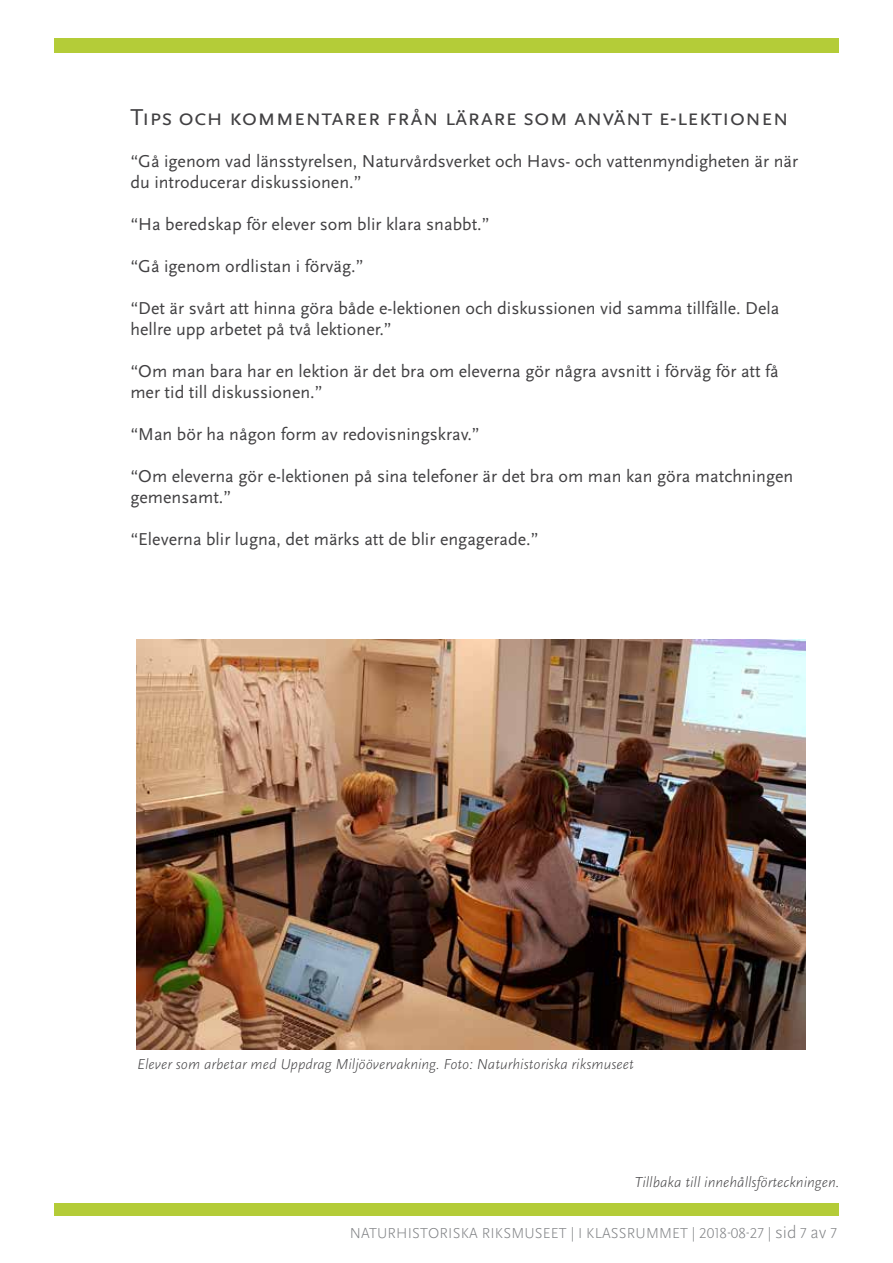
<style>
.page{position:relative;width:893px;height:1263px;background:#fff}
.page>*{position:absolute;margin:0;border:0;box-sizing:border-box;transform-origin:0 0}
.t1{font:24px "Scala Sans Pro";color:#414042}
.t2{font:18px/21px "Scala Sans Pro";color:#414042}
.t3{font:italic 300 15px "Scala Sans Pro";color:#414042}
.t4{font:300 15px "Scala Sans Pro";letter-spacing:.01em;color:#808285}
.s1{font-size:18px}
</style>
<div class="page">
<div style="left:54px;top:1203px;width:785px;height:13px;background:#b4cc38"></div>
<div style="left:54px;top:38px;width:785px;height:15px;background:#b4cc38"></div>
<img style="left:136px;top:639px;width:670px;height:411px">
<h1 class="t1" style="left:130px;top:103px;width:660px">Tips och kommentarer från lärare som använt e-lektionen</h1>
<p class="t2" style="left:130px;top:151px;width:669px">“Gå igenom vad länsstyrelsen, Naturvårdsverket och Havs- och vattenmyndigheten är när du introducerar diskussionen.”</p>
<p class="t2" style="left:130px;top:214px;width:361px">“Ha beredskap för elever som blir klara snabbt.”</p>
<p class="t2" style="left:130px;top:256px;width:235px">“Gå igenom ordlistan i förväg.”</p>
<p class="t2" style="left:130px;top:298px;width:650px">“Det är svårt att hinna göra både e-lektionen och diskussionen vid samma tillfälle. Dela hellre upp arbetet på två lektioner.”</p>
<p class="t2" style="left:130px;top:361px;width:650px">“Om man bara har en lektion är det bra om eleverna gör några avsnitt i förväg för att få mer tid till diskussionen.”</p>
<p class="t2" style="left:130px;top:424px;width:351px">“Man bör ha någon form av redovisningskrav.”</p>
<p class="t2" style="left:130px;top:466px;width:664px">“Om eleverna gör e-lektionen på sina telefoner är det bra om man kan göra matchningen gemensamt.”</p>
<p class="t2" style="left:130px;top:529px;width:410px">“Eleverna blir lugna, det märks att de blir engagerade.”</p>
<p class="t3" style="left:137px;top:1055px;width:498px">Elever som arbetar med Uppdrag Miljöövervakning. Foto: Naturhistoriska riksmuseet</p>
<p class="t3" style="left:634px;top:1173px;width:206px">Tillbaka till innehållsförteckningen.</p>
<p class="t4" style="left:350px;top:1224px;width:488px">NATURHISTORISKA RIKSMUSEET | I KLASSRUMMET | 2018-08-27 | <span class="s1">sid</span> 7 <span class="s1">av</span> 7</p>
</div>
